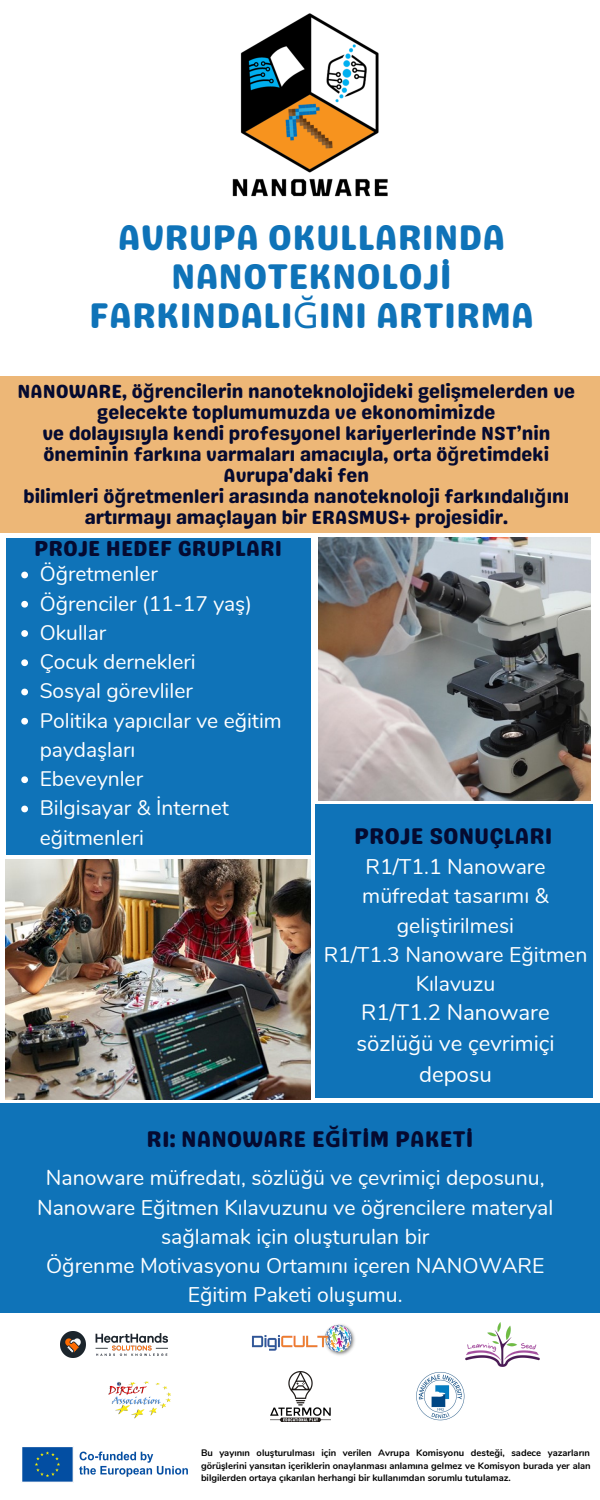
<style>
.page{position:relative;width:600px;height:1500px;background:#fff}
.page>*{position:absolute;margin:0;border:0;box-sizing:border-box;transform-origin:0 0}
.t1{font:35.6px/39px "Genty Sans";color:#0f73b8;text-align:center}
.t2{font:22.7px "Genty Sans";color:#050a30}
.t3{font:22.2px/30.8px "Nunito";color:#fff;text-align:center}
.t4{font:21.7px "Genty Sans";color:#050a30}
.t5{font:21.2px/29.2px "Nunito";color:#fff;text-align:center}
.t6{font:21px/29.2px "Nunito";color:#fff}
.t7{font:19px/21px "Genty Sans";color:#050a30;text-align:center}
.t8{font:700 9.4px/12.8px "Nunito";color:#000;text-align:justify}
.s1{font-family:"Noto Sans"}
.s2{font-family:"Noto Sans";font-weight:700}
</style>
<div class="page">
<div style="left:6px;top:538px;width:305px;height:317px;background:#0f73b8"></div>
<div style="left:0;top:1104px;width:600px;height:208px;background:#0f73b8"></div>
<img style="left:232px;top:13px;width:156px;height:184px">
<div style="left:315px;top:804px;width:278px;height:294px;background:#0f73b8"></div>
<div style="left:0;top:376px;width:600px;height:156px;background:#edb777"></div>
<img style="left:270px;top:1372px;width:60px;height:49px">
<img style="left:416px;top:1372px;width:49px;height:49px">
<img style="left:466px;top:1323px;width:74px;height:43px">
<img style="left:108px;top:1381px;width:63px;height:38px">
<img style="left:60px;top:1332px;width:107px;height:25px">
<img style="left:252px;top:1324px;width:103px;height:32px">
<img style="left:22px;top:1447px;width:166px;height:36px">
<img style="left:6px;top:859px;width:304px;height:240px">
<img style="left:319px;top:538px;width:272px;height:262px">
<svg style="left:21px;top:572px;width:7px;height:6px"></svg>
<svg style="left:21px;top:601px;width:7px;height:7px"></svg>
<svg style="left:21px;top:630px;width:7px;height:7px"></svg>
<svg style="left:21px;top:659px;width:7px;height:7px"></svg>
<svg style="left:21px;top:689px;width:7px;height:6px"></svg>
<svg style="left:21px;top:718px;width:7px;height:7px"></svg>
<svg style="left:21px;top:776px;width:7px;height:7px"></svg>
<svg style="left:21px;top:806px;width:7px;height:6px"></svg>
<h1 class="t1" style="left:89px;top:218px;width:446px">AVRUPA OKULLARINDA<br>NANOTEKNOLOJİ<br>FARKINDALI<span class="s1">Ğ</span>INI ARTIRMA</h1>
<p class="t7" style="left:18px;top:381px;width:559px">NANOWARE, ö<span class="s2">ğ</span>rencilerin nanoteknolojideki gelişmelerden ve gelecekte toplumumuzda ve ekonomimizde<br>ve dolayısıyla kendi profesyonel kariyerlerinde NST’nin öneminin farkına varmaları amacıyla, orta ö<span class="s2">ğ</span>retimdeki Avrupa'daki fen<br>bilimleri ö<span class="s2">ğ</span>retmenleri arasında nanoteknoloji farkındalı<span class="s2">ğ</span>ını artırmayı amaçlayan bir ERASMUS+ projesidir.</p>
<p class="t6" style="left:40px;top:560px;width:244px">Öğretmenler<br>Öğrenciler (11-17 yaş)<br>Okullar<br>Çocuk dernekleri<br>Sosyal görevliler<br>Politika yapıcılar ve eğitim paydaşları<br>Ebeveynler<br>Bilgisayar &amp; İnternet eğitmenleri</p>
<p class="t5" style="left:324px;top:853px;width:265px">R1/T1.1 Nanoware müfredat tasarımı &amp; geliştirilmesi<br>R1/T1.3 Nanoware Eğitmen<br>Kılavuzu</p>
<p class="t3" style="left:356px;top:998px;width:200px">R1/T1.2 Nanoware sözlüğü ve çevrimiçi deposu</p>
<p class="t4" style="left:34px;top:535px;width:250px">PROJE HEDEF GRUPLARI</p>
<p class="t2" style="left:354px;top:823px;width:200px">PROJE SONUÇLARI</p>
<p class="t2" style="left:147px;top:1126px;width:325px">R1: NANOWARE E<span class="s2">Ğ</span>İTİM PAKETİ</p>
<p class="t5" style="left:37px;top:1164px;width:518px">Nanoware müfredatı, sözlüğü ve çevrimiçi deposunu, Nanoware Eğitmen Kılavuzunu ve öğrencilere materyal sağlamak için oluşturulan bir<br>Öğrenme Motivasyonu Ortamını içeren NANOWARE Eğitim Paketi oluşumu.</p>
<p class="t8" style="left:201px;top:1446px;width:391px">Bu yayının oluşturulması için verilen Avrupa Komisyonu desteği, sadece yazarların görüşlerini yansıtan içeriklerin onaylanması anlamına gelmez ve Komisyon burada yer alan bilgilerden ortaya çıkarılan herhangi bir kullanımdan sorumlu tutulamaz.</p>
</div>
